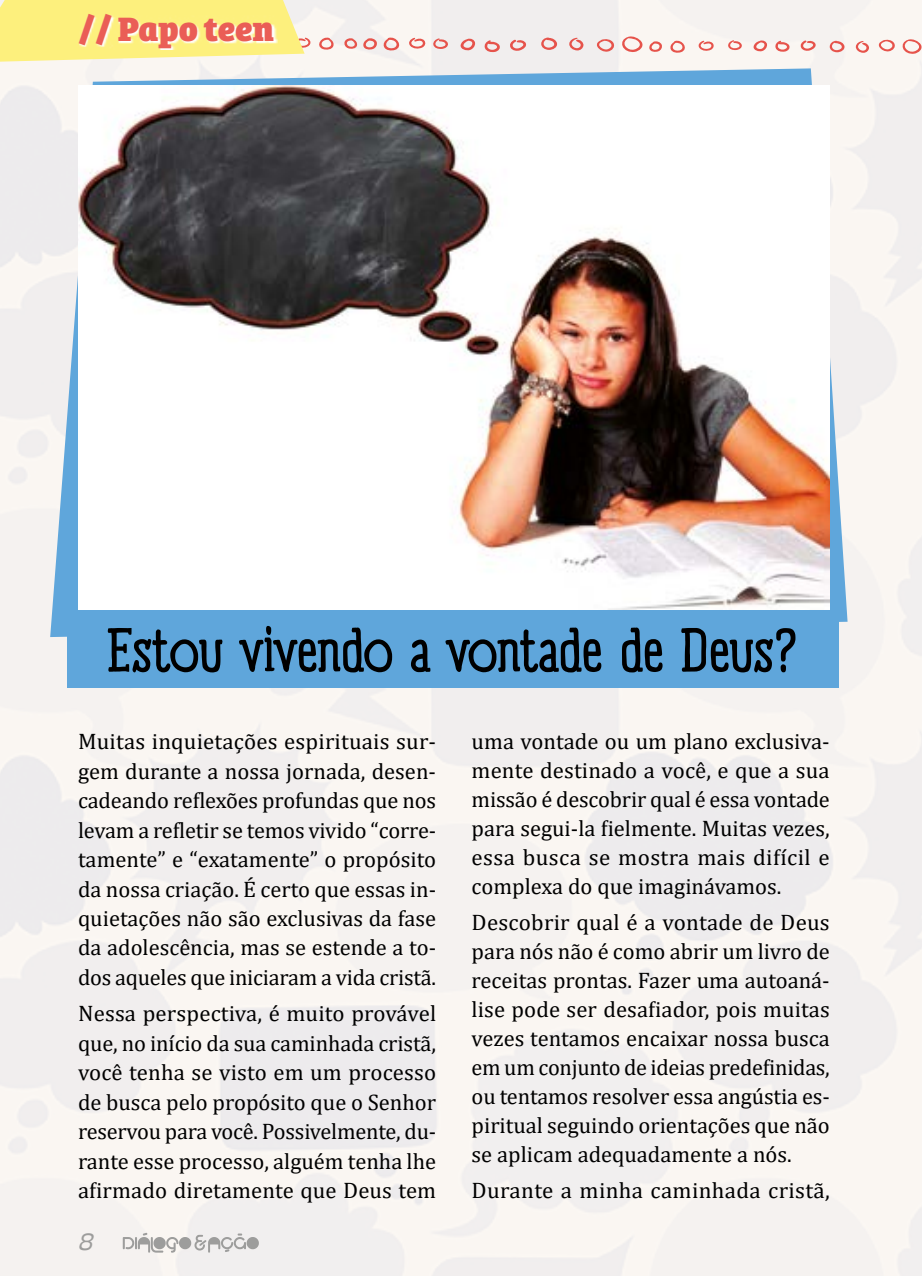
<style>
.page{position:relative;width:922px;height:1276px;background:#fff}
.page>*{position:absolute;margin:0;border:0;box-sizing:border-box;transform-origin:0 0}
.t1{font:60px "Panforte Serif";letter-spacing:-.01em;color:#000}
.t2{font:800 35px "Bree Serif";letter-spacing:-.005em;color:#ea5e56}
.t3{font:italic 25px "Panefresco 400 wt";color:#9d9d9c}
.t4{font:22.5px/29.5px "Cambria";color:#000;text-align:justify}
</style>
<div class="page">
<div style="left:0;top:0;width:921px;height:1276px;background:#f5f2f0"></div>
<svg style="left:363px;top:37px;width:14px;height:13px"></svg>
<svg style="left:383px;top:35px;width:43px;height:16px"></svg>
<svg style="left:432px;top:38px;width:16px;height:11px"></svg>
<svg style="left:460px;top:38px;width:15px;height:13px"></svg>
<svg style="left:483px;top:40px;width:18px;height:12px"></svg>
<svg style="left:508px;top:39px;width:19px;height:12px"></svg>
<svg style="left:541px;top:38px;width:16px;height:12px"></svg>
<svg style="left:569px;top:38px;width:14px;height:13px"></svg>
<svg style="left:595px;top:38px;width:20px;height:14px"></svg>
<svg style="left:344px;top:37px;width:13px;height:12px"></svg>
<svg style="left:621px;top:35px;width:41px;height:18px"></svg>
<svg style="left:669px;top:39px;width:20px;height:14px"></svg>
<svg style="left:697px;top:41px;width:17px;height:10px"></svg>
<svg style="left:727px;top:40px;width:15px;height:10px"></svg>
<svg style="left:752px;top:40px;width:15px;height:12px"></svg>
<svg style="left:774px;top:40px;width:16px;height:12px"></svg>
<svg style="left:799px;top:40px;width:17px;height:11px"></svg>
<svg style="left:829px;top:41px;width:15px;height:11px"></svg>
<svg style="left:855px;top:41px;width:14px;height:12px"></svg>
<svg style="left:877px;top:39px;width:18px;height:13px"></svg>
<svg style="left:901px;top:38px;width:20px;height:16px"></svg>
<svg style="left:0;top:0;width:334px;height:62px"></svg>
<svg style="left:79px;top:16px;width:198px;height:34px"></svg>
<svg style="left:123px;top:1232px;width:136px;height:20px"></svg>
<svg style="left:50px;top:68px;width:797px;height:569px"></svg>
<img style="left:78px;top:85px;width:751px;height:525px">
<div style="left:68px;top:610px;width:770px;height:77px;background:#5fa6db"></div>
<h2 class="t2" style="left:78px;top:1px;width:197px">// Papo teen</h2>
<h1 class="t1" style="left:107px;top:610px;width:693px">Estou vivendo a vontade de Deus?</h1>
<p class="t4" style="left:78px;top:727px;width:359px">Muitas inquietações espirituais sur&shy;gem durante a nossa jornada, desen&shy;cadeando reflexões profundas que nos levam a refletir se temos vivido “corre&shy;tamente” e “exatamente” o propósito da nossa criação. É certo que essas in&shy;quietações não são exclusivas da fase da adolescência, mas se estende a to&shy;dos aqueles que iniciaram a vida cristã.</p>
<p class="t4" style="left:78px;top:999px;width:359px">Nessa perspectiva, é muito provável que, no início da sua caminhada cristã, você tenha se visto em um processo de busca pelo propósito que o Senhor reservou para você. Possivelmente, du&shy;rante esse processo, alguém tenha lhe afirmado diretamente que Deus tem</p>
<p class="t3" style="left:78px;top:1222px;width:15px">8</p>
<p class="t4" style="left:471px;top:727px;width:359px">uma vontade ou um plano exclusiva&shy;mente destinado a você, e que a sua missão é descobrir qual é essa vontade para segui-la fielmente. Muitas vezes, essa busca se mostra mais difícil e complexa do que imaginávamos.</p>
<p class="t4" style="left:471px;top:908px;width:359px">Descobrir qual é a vontade de Deus para nós não é como abrir um livro de receitas prontas. Fazer uma autoaná&shy;lise pode ser desafiador, pois muitas vezes tentamos encaixar nossa busca em um conjunto de ideias predefinidas, ou tentamos resolver essa angústia es&shy;piritual seguindo orientações que não se aplicam adequadamente a nós.</p>
<p class="t4" style="left:471px;top:1175px;width:359px">Durante a minha caminhada cristã,</p>
</div>
